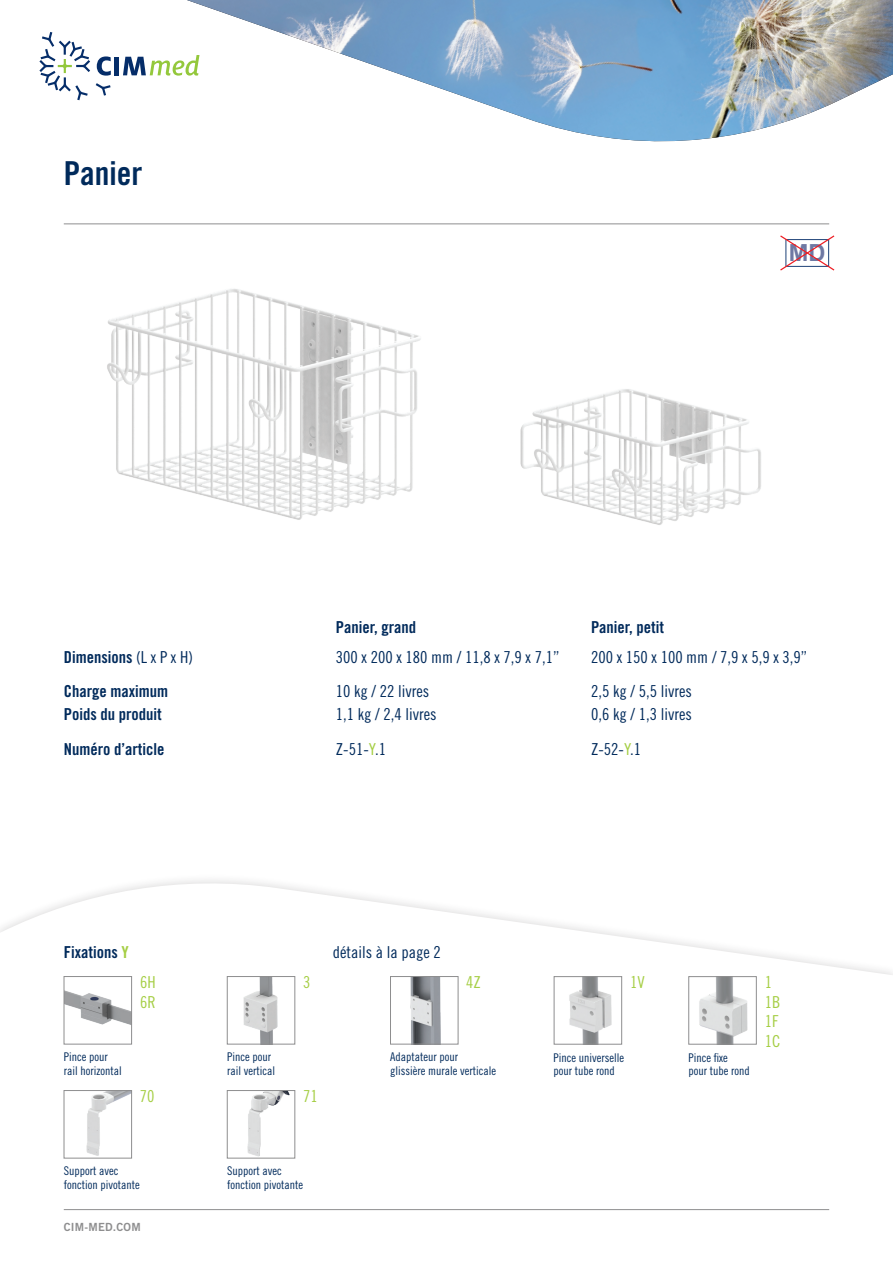
<style>
.page{position:relative;width:893px;height:1263px;background:#fff}
.page>*{position:absolute;margin:0;border:0;box-sizing:border-box;transform-origin:0 0}
.t1{font:33px "Trade Gothic LT Std Bd Cn 20";color:#002a5b}
.t2{font:700 23.7px "Arial";color:#6e78a3}
.t3{font:16.5px "Trade Gothic LT Std Cn 18";color:#002a5b}
.t4{font:16.5px/34.7px "Trade Gothic LT Std Bd Cn 20";color:#002a5b}
.t5{font:16.5px/19.5px "Trade Gothic LT Std Cn 18";color:#a5ce44}
.t6{font:12px/13.2px "Trade Gothic LT Std Cn 18";color:#002a5b}
.t7{font:11.25px "Trade Gothic LT Std Bd 2";letter-spacing:.02em;color:#8e8e8f}
.s1{font-family:"Trade Gothic LT Std Cn 18"}
.s2{color:#a5ce44}
</style>
<div class="page">
<svg style="left:96px;top:83px;width:15px;height:13px"></svg>
<svg style="left:97px;top:56px;width:14px;height:20px"></svg>
<div style="left:114px;top:57px;width:5px;height:18px;background:#052d69"></div>
<svg style="left:123px;top:56px;width:64px;height:20px"></svg>
<svg style="left:39px;top:32px;width:51px;height:68px"></svg>
<svg style="left:0;top:880px;width:893px;height:331px"></svg>
<img style="left:187px;top:0;width:706px;height:142px">
<hr style="left:64px;top:224px;width:765px;height:1px;background:#8e8e8f">
<hr style="left:64px;top:1209px;width:765px;height:1px;background:#8e8e8f">
<img style="left:66px;top:978px;width:64px;height:64px">
<div style="left:64px;top:976px;width:68px;height:68px;border:1px solid #8e8e8f"></div>
<img style="left:229px;top:978px;width:64px;height:64px">
<div style="left:227px;top:976px;width:68px;height:68px;border:1px solid #8e8e8f"></div>
<img style="left:229px;top:1092px;width:64px;height:64px">
<div style="left:227px;top:1090px;width:68px;height:68px;border:1px solid #8e8e8f"></div>
<img style="left:66px;top:1092px;width:64px;height:64px">
<div style="left:64px;top:1090px;width:68px;height:68px;border:1px solid #8e8e8f"></div>
<img style="left:392px;top:978px;width:64px;height:64px">
<div style="left:390px;top:976px;width:68px;height:68px;border:1px solid #8e8e8f"></div>
<img style="left:690px;top:978px;width:64px;height:64px">
<div style="left:688px;top:976px;width:68px;height:68px;border:1px solid #8e8e8f"></div>
<img style="left:556px;top:978px;width:64px;height:64px">
<div style="left:554px;top:976px;width:68px;height:68px;border:1px solid #8e8e8f"></div>
<img style="left:107px;top:289px;width:314px;height:231px">
<img style="left:520px;top:389px;width:241px;height:136px">
<svg style="left:780px;top:235px;width:54px;height:36px"></svg>
<h1 class="t1" style="left:64px;top:154px;width:80px">Panier</h1>
<h3 class="t4" style="left:64px;top:639px;width:131px">Dimensions <span class="s1">(L x P x H)<br></span>Charge maximum</h3>
<h3 class="t4" style="left:64px;top:696px;width:102px">Poids du produit<br>Numéro d’article</h3>
<h2 class="t2" style="left:789px;top:236px;width:38px">MD</h2>
<h3 class="t4" style="left:336px;top:609px;width:82px">Panier, grand</h3>
<h3 class="t4" style="left:591px;top:609px;width:74px">Panier, petit</h3>
<h3 class="t3" style="left:336px;top:647px;width:225px">300 x 200 x 180 mm / 11,8 x 7,9 x 7,1”</h3>
<h3 class="t3" style="left:591px;top:647px;width:218px">200 x 150 x 100 mm / 7,9 x 5,9 x 3,9”</h3>
<h3 class="t3" style="left:336px;top:682px;width:95px">10 kg / 22 livres</h3>
<h3 class="t3" style="left:591px;top:682px;width:102px">2,5 kg / 5,5 livres</h3>
<h3 class="t3" style="left:336px;top:704px;width:102px">1,1 kg / 2,4 livres</h3>
<h3 class="t3" style="left:591px;top:704px;width:102px">0,6 kg / 1,3 livres</h3>
<h3 class="t3" style="left:336px;top:739px;width:52px">Z-51-<span class="s2">Y</span>.1</h3>
<h3 class="t3" style="left:591px;top:739px;width:52px">Z-52-<span class="s2">Y</span>.1</h3>
<h3 class="t4" style="left:64px;top:934px;width:67px">Fixations <span class="s2">Y</span></h3>
<h3 class="t3" style="left:333px;top:942px;width:110px">détails à la page 2</h3>
<h3 class="t5" style="left:140px;top:972px;width:17px">6H<br>6R</h3>
<h3 class="t5" style="left:303px;top:972px;width:9px">3</h3>
<h3 class="t5" style="left:466px;top:972px;width:16px">4Z</h3>
<p class="t6" style="left:64px;top:1050px;width:59px">Pince pour rail horizontal</p>
<p class="t6" style="left:227px;top:1050px;width:49px">Pince pour rail vertical</p>
<h3 class="t5" style="left:140px;top:1086px;width:16px">70</h3>
<h3 class="t5" style="left:303px;top:1086px;width:16px">71</h3>
<p class="t6" style="left:64px;top:1164px;width:77px">Support avec fonction pivotante</p>
<p class="t7" style="left:64px;top:1220px;width:78px">CIM-MED.COM</p>
<p class="t6" style="left:227px;top:1164px;width:77px">Support avec fonction pivotante</p>
<p class="t6" style="left:390px;top:1050px;width:107px">Adaptateur pour glissière murale verticale</p>
<h3 class="t5" style="left:630px;top:972px;width:16px">1V</h3>
<p class="t6" style="left:553px;top:1051px;width:72px">Pince universelle pour tube rond</p>
<p class="t6" style="left:688px;top:1051px;width:63px">Pince fixe<br>pour tube rond</p>
<h3 class="t5" style="left:765px;top:972px;width:17px">1<br>1B<br>1F<br>1C</h3>
</div>
